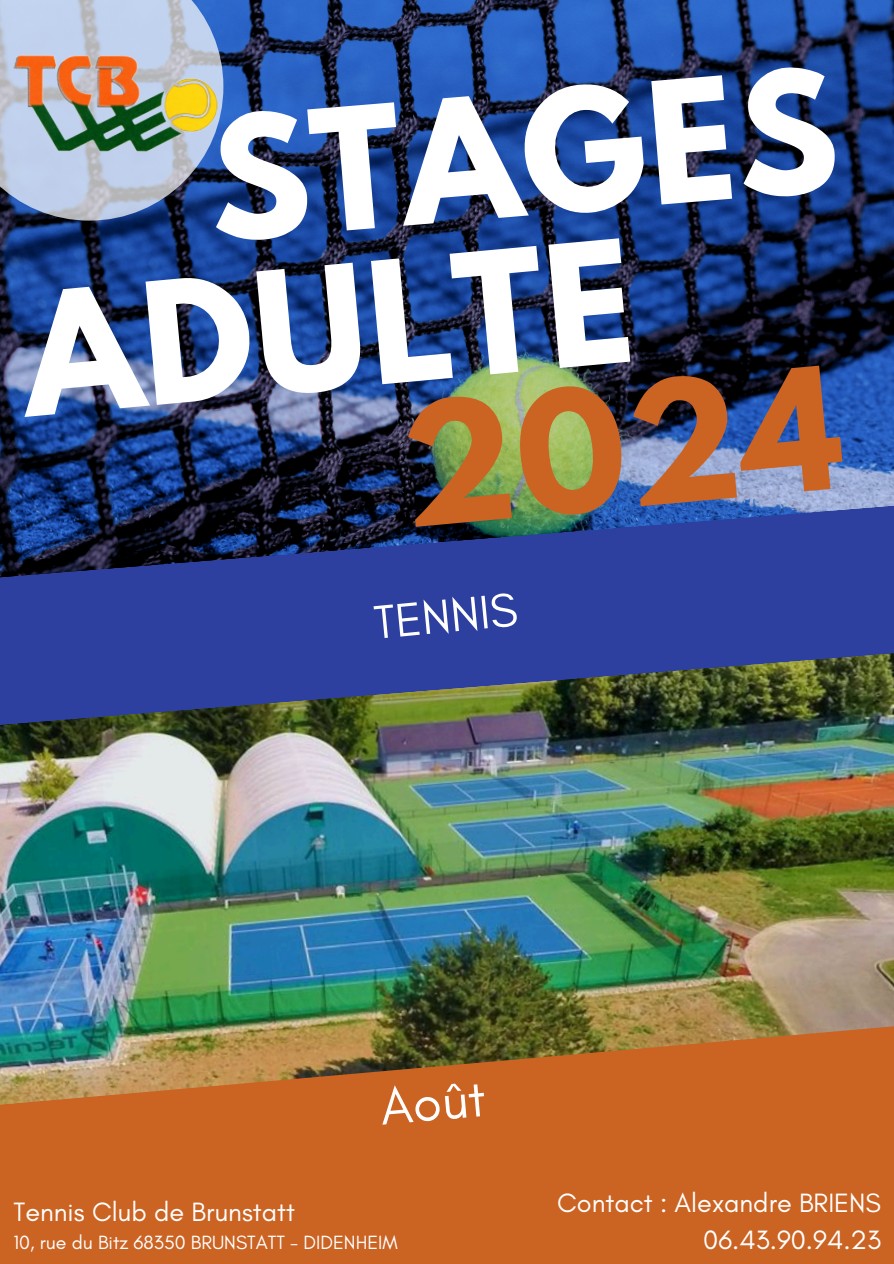
<style>
.page{position:relative;width:894px;height:1264px;background:#fff}
.page>*{position:absolute;margin:0;border:0;box-sizing:border-box;transform-origin:0 0}
.t1{font:700 150px "League Spartan";color:#fff}
.t2{font:700 150px "League Spartan";color:#cb6323}
.t3{font:52.5px "Glacial Indifference";color:#fff}
.t4{font:48px "Glacial Indifference";color:#fff}
.t5{font:27px/37.2px "Glacial Indifference";color:#fff;text-align:right}
.t6{font:19.5px "Glacial Indifference";color:#fff}
</style>
<div class="page">
<div style="left:0;top:821px;width:893px;height:442px;background:#cb6323"></div>
<img style="left:0;top:731px;width:893px;height:374px">
<img style="left:0;top:0;width:893px;height:498px">
<img style="left:0;top:498px;width:893px;height:233px">
<svg style="left:0;top:0;width:223px;height:221px;background:#99aac9"></svg>
<img style="left:5px;top:44px;width:225px;height:124px">
<h1 class="t1" style="left:202px;top:108px;width:631px;rotate:-5deg">STAGES</h1>
<h2 class="t1" style="left:17px;top:281px;width:612px;rotate:-5deg">ADULTE</h2>
<h3 class="t2" style="left:395px;top:392px;width:442px;rotate:-5deg">2024</h3>
<p class="t4" style="left:371px;top:593px;width:145px;rotate:-5deg">TENNIS</p>
<p class="t3" style="left:377px;top:1075px;width:107px;rotate:-5deg">Août</p>
<h4 class="t5" style="left:14px;top:1192px;width:283px">Tennis Club de Brunstatt</h4>
<p class="t6" style="left:14px;top:1230px;width:385px">10, rue du Bitz 68350 BRUNSTATT - DIDENHEIM</p>
<h5 class="t5" style="left:557px;top:1183px;width:325px">Contact : Alexandre BRIENS<br>06.43.90.94.23</h5>
</div>
